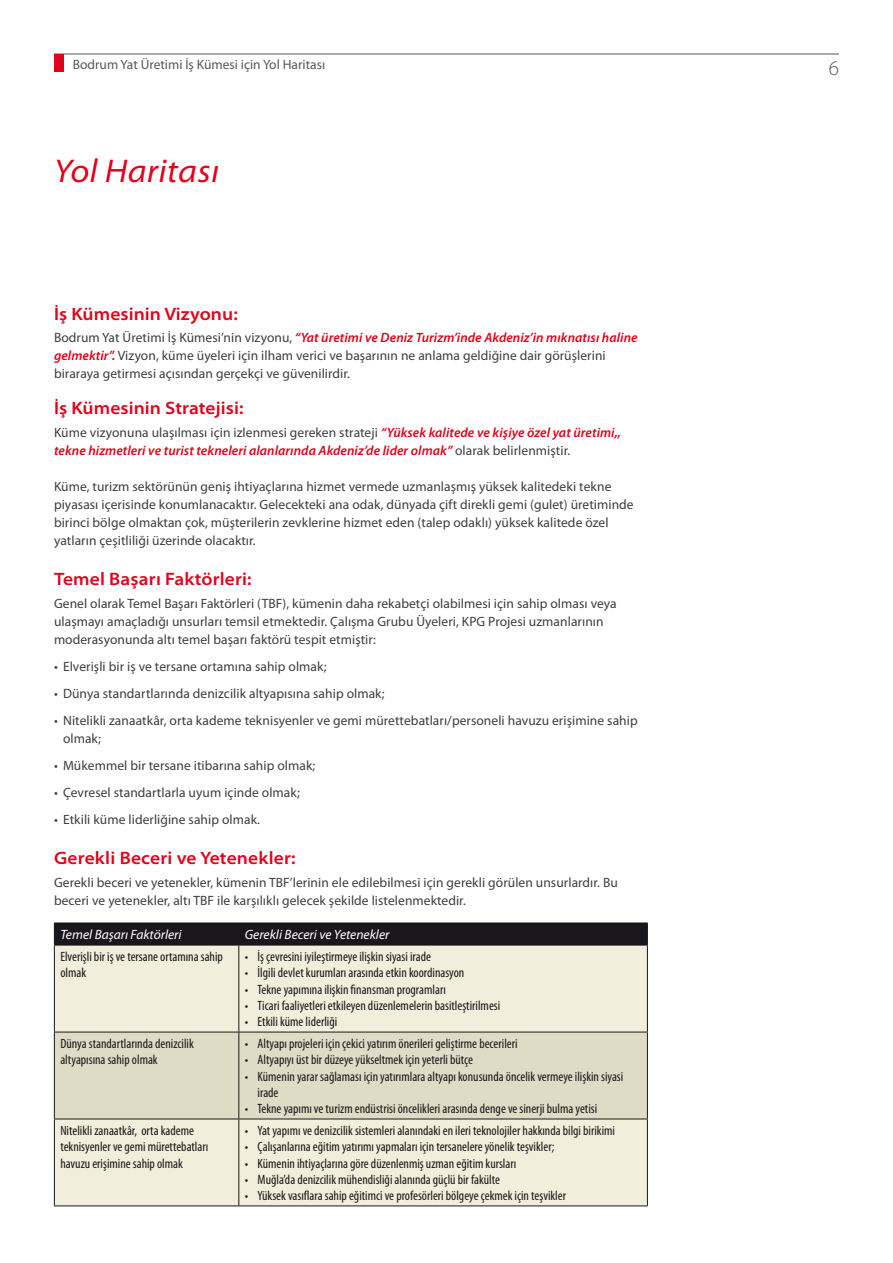
<style>
.page{position:relative;width:893px;height:1263px;background:#fff}
.page>*{position:absolute;margin:0;border:0;box-sizing:border-box;transform-origin:0 0}
.t1{font:italic semi-expanded 33px "Myriad Pro";letter-spacing:.01em;color:#e2001a}
.t2{font:300 21px "Myriad Pro";color:#58585a}
.t3{font:600 semi-expanded 18px "Myriad Pro";letter-spacing:.005em;color:#e2001a}
.t4{font:13.5px/18px "Myriad Pro";letter-spacing:.005em;color:#3e3e40}
.t5{font:condensed 13.5px/16.2px "Myriad Pro";color:#1a171c}
.t6{font:italic 600 13.5px/18px "Myriad Pro";letter-spacing:.005em;color:#e2001a}
.t7{font:italic 13.5px "Myriad Pro";color:#fff}
.t8{font:13.5px "Myriad Pro";color:#58585a}
.s1{font-weight:600;font-style:italic;color:#e2001a}
.s2{font-weight:400;font-style:normal;color:#3e3e40}
</style>
<div class="page">
<div style="left:55px;top:946px;width:592px;height:259px;background:#f1eedc"></div>
<div style="left:55px;top:1033px;width:592px;height:85px;background:#dfdcc6"></div>
<hr style="left:54px;top:945px;width:1px;height:87px;background:#1a171c">
<hr style="left:238px;top:945px;width:1px;height:87px;background:#1a171c">
<hr style="left:647px;top:945px;width:1px;height:87px;background:#1a171c">
<hr style="left:54px;top:1032px;width:185px;height:1px;background:#1a171c">
<hr style="left:54px;top:1032px;width:1px;height:86px;background:#1a171c">
<hr style="left:239px;top:1032px;width:409px;height:1px;background:#1a171c">
<hr style="left:238px;top:1032px;width:1px;height:86px;background:#1a171c">
<hr style="left:647px;top:1032px;width:1px;height:86px;background:#1a171c">
<hr style="left:54px;top:1118px;width:185px;height:1px;background:#1a171c">
<hr style="left:54px;top:1119px;width:1px;height:86px;background:#1a171c">
<hr style="left:239px;top:1118px;width:409px;height:1px;background:#1a171c">
<hr style="left:238px;top:1119px;width:1px;height:86px;background:#1a171c">
<hr style="left:647px;top:1119px;width:1px;height:86px;background:#1a171c">
<hr style="left:54px;top:1205px;width:185px;height:1px;background:#1a171c">
<hr style="left:239px;top:1205px;width:409px;height:1px;background:#1a171c">
<div style="left:54px;top:923px;width:594px;height:22px;background:#1a171c"></div>
<hr style="left:54px;top:945px;width:185px;height:1px;background:#1a171c">
<hr style="left:239px;top:945px;width:409px;height:1px;background:#1a171c">
<hr style="left:54px;top:54px;width:785px;height:1px;background:#58585a">
<div style="left:54px;top:54px;width:9px;height:18px;background:#e2001a"></div>
<p class="t8" style="left:73px;top:56px;width:254px">Bodrum Yat Üretimi İş Kümesi için Yol Haritası</p>
<h1 class="t1" style="left:54px;top:153px;width:167px">Yol Haritası</h1>
<h3 class="t3" style="left:54px;top:303px;width:185px">İş Kümesinin Vizyonu:</h3>
<p class="t4" style="left:54px;top:328px;width:585px">Bodrum Yat Üretimi İş Kümesi’nin vizyonu, <span class="s1">“Yat üretimi ve Deniz Turizm’inde Akdeniz’in mıknatısı haline gelmektir”.</span> Vizyon, küme üyeleri için ilham verici ve başarının ne anlama geldiğine dair görüşlerini biraraya getirmesi açısından gerçekçi ve güvenilirdir.</p>
<h3 class="t3" style="left:54px;top:398px;width:191px">İş Kümesinin Stratejisi:</h3>
<p class="t6" style="left:54px;top:423px;width:569px"><span class="s2">Küme vizyonuna ulaşılması için izlenmesi gereken strateji</span> “Yüksek kalitede ve kişiye özel yat üretimi,, tekne hizmetleri ve turist tekneleri alanlarında Akdeniz’de lider olmak” <span class="s2">olarak belirlenmiştir.</span></p>
<p class="t4" style="left:54px;top:477px;width:581px">Küme, turizm sektörünün geniş ihtiyaçlarına hizmet vermede uzmanlaşmış yüksek kalitedeki tekne piyasası içerisinde konumlanacaktır. Gelecekteki ana odak, dünyada çift direkli gemi (gulet) üretiminde birinci bölge olmaktan çok, müşterilerin zevklerine hizmet eden (talep odaklı) yüksek kalitede özel yatların çeşitliliği üzerinde olacaktır.</p>
<h3 class="t3" style="left:54px;top:569px;width:199px">Temel Başarı Faktörleri:</h3>
<p class="t4" style="left:54px;top:594px;width:564px">Genel olarak Temel Başarı Faktörleri (TBF), kümenin daha rekabetçi olabilmesi için sahip olması veya ulaşmayı amaçladığı unsurları temsil etmektedir. Çalışma Grubu Üyeleri, KPG Projesi uzmanlarının moderasyonunda altı temel başarı faktörü tespit etmiştir:</p>
<p class="t4" style="left:54px;top:657px;width:274px">• Elverişli bir iş ve tersane ortamına sahip olmak;</p>
<p class="t4" style="left:54px;top:684px;width:332px">• Dünya standartlarında denizcilik altyapısına sahip olmak;</p>
<p class="t4" style="left:63px;top:711px;width:576px;text-indent:-9px">• Nitelikli zanaatkâr, orta kademe teknisyenler ve gemi mürettebatları/personeli havuzu erişimine sahip olmak;</p>
<p class="t4" style="left:54px;top:756px;width:263px">• Mükemmel bir tersane itibarına sahip olmak;</p>
<p class="t4" style="left:54px;top:783px;width:247px">• Çevresel standartlarla uyum içinde olmak;</p>
<p class="t4" style="left:54px;top:810px;width:208px">• Etkili küme liderliğine sahip olmak.</p>
<h3 class="t3" style="left:54px;top:848px;width:243px">Gerekli Beceri ve Yetenekler:</h3>
<p class="t4" style="left:54px;top:873px;width:565px">Gerekli beceri ve yetenekler, kümenin TBF’lerinin ele edilebilmesi için gerekli görülen unsurlardır. Bu beceri ve yetenekler, altı TBF ile karşılıklı gelecek şekilde listelenmektedir.</p>
<p class="t7" style="left:60px;top:926px;width:123px">Temel Başarı Faktörleri</p>
<p class="t7" style="left:245px;top:926px;width:146px">Gerekli Beceri ve Yetenekler</p>
<p class="t5" style="left:60px;top:948px;width:164px">Elverişli bir iş ve tersane ortamına sahip olmak</p>
<p class="t5" style="left:245px;top:948px;width:188px">• İş çevresini iyileştirmeye ilişkin siyasi irade</p>
<p class="t5" style="left:245px;top:965px;width:221px">• İlgili devlet kurumları arasında etkin koordinasyon</p>
<p class="t5" style="left:245px;top:981px;width:203px">• Tekne yapımına ilişkin finansman programları</p>
<p class="t5" style="left:245px;top:997px;width:257px">• Ticari faaliyetleri etkileyen düzenlemelerin basitleştirilmesi</p>
<p class="t5" style="left:245px;top:1013px;width:94px">• Etkili küme liderliği</p>
<p class="t5" style="left:60px;top:1035px;width:135px">Dünya standartlarında denizcilik altyapısına sahip olmak</p>
<p class="t5" style="left:245px;top:1035px;width:274px">• Altyapı projeleri için çekici yatırım önerileri geliştirme becerileri</p>
<p class="t5" style="left:245px;top:1052px;width:230px">• Altyapıyı üst bir düzeye yükseltmek için yeterli bütçe</p>
<p class="t5" style="left:258px;top:1068px;width:367px;text-indent:-13px">• Kümenin yarar sağlaması için yatırımlara altyapı konusunda öncelik vermeye ilişkin siyasi irade</p>
<p class="t5" style="left:245px;top:1100px;width:354px">• Tekne yapımı ve turizm endüstrisi öncelikleri arasında denge ve sinerji bulma yetisi</p>
<p class="t5" style="left:60px;top:1122px;width:149px">Nitelikli zanaatkâr, orta kademe teknisyenler ve gemi mürettebatları havuzu erişimine sahip olmak</p>
<p class="t5" style="left:245px;top:1122px;width:372px">• Yat yapımı ve denizcilik sistemleri alanındaki en ileri teknolojiler hakkında bilgi birikimi</p>
<p class="t5" style="left:245px;top:1138px;width:311px">• Çalışanlarına eğitim yatırımı yapmaları için tersanelere yönelik teşvikler;</p>
<p class="t5" style="left:245px;top:1155px;width:273px">• Kümenin ihtiyaçlarına göre düzenlenmiş uzman eğitim kursları</p>
<p class="t5" style="left:245px;top:1171px;width:257px">• Muğla’da denizcilik mühendisliği alanında güçlü bir fakülte</p>
<p class="t5" style="left:245px;top:1187px;width:323px">• Yüksek vasıflara sahip eğitimci ve profesörleri bölgeye çekmek için teşvikler</p>
<h2 class="t2" style="left:829px;top:56px;width:12px">6</h2>
</div>
